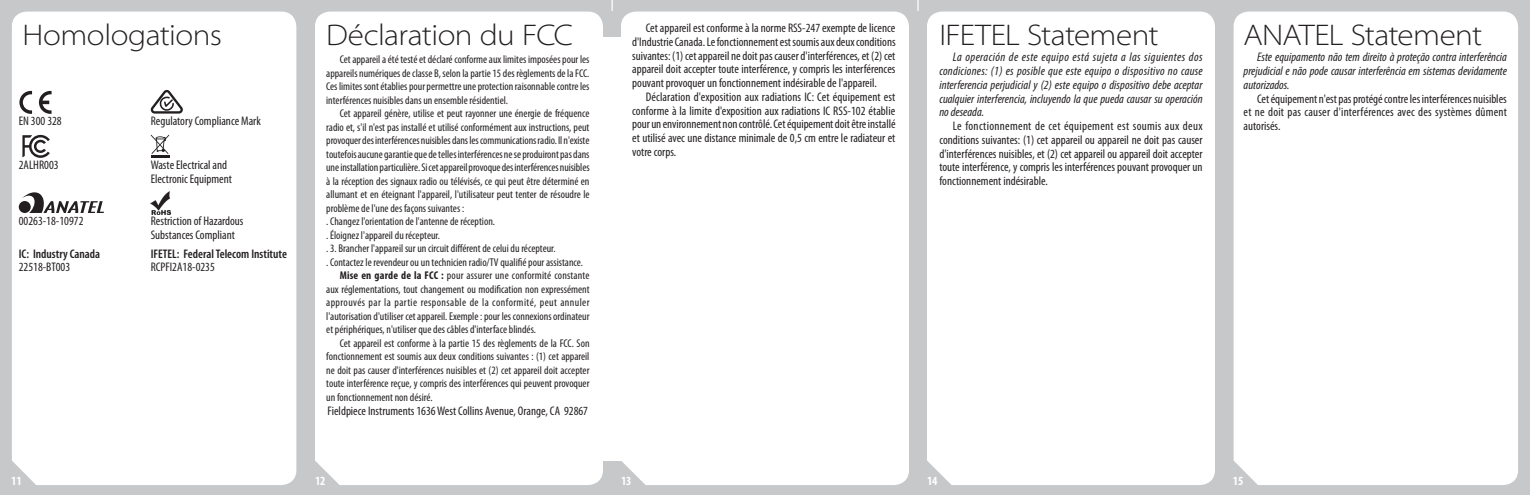
<style>
.page{position:relative;width:1530px;height:495px;background:#c7c8ca}
.page>*{position:absolute;margin:0;border:0;box-sizing:border-box;transform-origin:0 0}
.t1{font:300 semi-expanded 30px "Myriad Pro";letter-spacing:-.02em;color:#231f20}
.t2{font:condensed 12.5px/13.8px "Myriad Pro";color:#231f20;text-align:justify}
.t3{font:italic condensed 12.5px/13.8px "Myriad Pro";color:#231f20;text-align:justify}
.t4{font:600 condensed 12.5px "Myriad Pro";color:#231f20}
.t5{font:700 condensed 12.5px "Myriad Pro";color:#fff}
.t6{font:condensed 11.25px/13.5px "Myriad Pro";color:#231f20;text-align:justify}
.t7{font:condensed 11.25px "Myriad Pro";letter-spacing:.035em;color:#231f20}
.s1{font-weight:700}
</style>
<div class="page">
<svg style="left:917px;top:0;width:2px;height:11px"></svg>
<div style="left:12px;top:12px;width:284px;height:473px;background:#fff"></div>
<div style="left:315px;top:12px;width:288px;height:473px;background:#fff"></div>
<div style="left:621px;top:12px;width:288px;height:473px;background:#fff"></div>
<div style="left:927px;top:12px;width:288px;height:473px;background:#fff"></div>
<div style="left:1234px;top:12px;width:284px;height:473px;background:#fff"></div>
<div style="left:601px;top:38px;width:21px;height:423px;background:#fff"></div>
<svg style="left:19px;top:91px;width:13px;height:23px"></svg>
<svg style="left:39px;top:91px;width:13px;height:23px"></svg>
<svg style="left:19px;top:201px;width:12px;height:12px"></svg>
<svg style="left:22px;top:192px;width:82px;height:21px;background:#adabac"></svg>
<svg style="left:22px;top:135px;width:28px;height:23px"></svg>
<svg style="left:151px;top:90px;width:32px;height:24px"></svg>
<svg style="left:151px;top:135px;width:18px;height:19px"></svg>
<hr style="left:151px;top:155px;width:18px;height:3px;background:#211d1e">
<img style="left:151px;top:191px;width:20px;height:23px">
<h1 class="t1" style="left:22px;top:19px;width:201px">Homologations</h1>
<h1 class="t1" style="left:326px;top:19px;width:248px">Déclaration du FCC</h1>
<p class="t6" style="left:326px;top:53px;width:265px;text-indent:13px">Cet appareil a été testé et déclaré conforme aux limites imposées pour les appareils numériques de classe B, selon la partie 15 des règlements de la FCC.<br>Ces limites sont établies pour permettre une protection raisonnable contre les interférences nuisibles dans un ensemble résidentiel.</p>
<p class="t6" style="left:340px;top:107px;width:251px">Cet appareil génère, utilise et peut rayonner une énergie de fréquence</p>
<p class="t6" style="left:326px;top:121px;width:265px">radio et, s'il n'est pas installé et utilisé conformément aux instructions, peut</p>
<p class="t6" style="left:326px;top:134px;width:265px">provoquer des interférences nuisibles dans les communications radio. Il n'existe</p>
<p class="t6" style="left:326px;top:148px;width:265px">toutefois aucune garantie que de telles interférences ne se produiront pas dans</p>
<p class="t6" style="left:326px;top:161px;width:265px">une installation particulière. Si cet appareil provoque des interférences nuisibles</p>
<p class="t6" style="left:326px;top:175px;width:265px">à la réception des signaux radio ou télévisés, ce qui peut être déterminé en</p>
<p class="t6" style="left:326px;top:188px;width:265px">allumant et en éteignant l'appareil, l'utilisateur peut tenter de résoudre le</p>
<p class="t6" style="left:326px;top:202px;width:139px">problème de l'une des façons suivantes :</p>
<p class="t6" style="left:326px;top:215px;width:170px">. Changez l'orientation de l'antenne de réception.</p>
<p class="t6" style="left:326px;top:229px;width:115px">. Éloignez l'appareil du récepteur.</p>
<p class="t6" style="left:326px;top:242px;width:231px">. 3. Brancher l'appareil sur un circuit différent de celui du récepteur.</p>
<p class="t6" style="left:326px;top:256px;width:258px">. Contactez le revendeur ou un technicien radio/TV qualifié pour assistance.</p>
<p class="t6" style="left:340px;top:269px;width:251px"><span class="s1">Mise en garde de la FCC :</span> pour assurer une conformité constante</p>
<p class="t6" style="left:326px;top:283px;width:265px">aux réglementations, tout changement ou modification non expressément</p>
<p class="t7" style="left:326px;top:297px;width:265px">approuvés par la partie responsable de la conformité, peut annuler</p>
<p class="t6" style="left:326px;top:310px;width:265px">l'autorisation d'utiliser cet appareil. Exemple : pour les connexions ordinateur</p>
<p class="t6" style="left:326px;top:323px;width:211px">et périphériques, n'utiliser que des câbles d'interface blindés.</p>
<p class="t6" style="left:340px;top:337px;width:251px">Cet appareil est conforme à la partie 15 des règlements de la FCC. Son</p>
<p class="t6" style="left:326px;top:350px;width:265px">fonctionnement est soumis aux deux conditions suivantes : (1) cet appareil</p>
<p class="t6" style="left:326px;top:364px;width:265px">ne doit pas causer d'interférences nuisibles et (2) cet appareil doit accepter</p>
<p class="t6" style="left:326px;top:377px;width:265px">toute interférence reçue, y compris des interférences qui peuvent provoquer</p>
<p class="t6" style="left:326px;top:391px;width:108px">un fonctionnement non désiré.</p>
<p class="t2" style="left:328px;top:404px;width:262px">Fieldpiece Instruments 1636 West Collins Avenue, Orange, CA 92867</p>
<p class="t2" style="left:151px;top:114px;width:112px">Regulatory Compliance Mark</p>
<p class="t2" style="left:151px;top:158px;width:83px">Waste Electrical and<br>Electronic Equipment</p>
<p class="t2" style="left:151px;top:214px;width:94px">Restriction of Hazardous<br>Substances Compliant</p>
<p class="t2" style="left:19px;top:114px;width:45px">EN 300 328</p>
<p class="t2" style="left:19px;top:158px;width:41px">2ALHR003</p>
<p class="t2" style="left:19px;top:214px;width:66px">00263-18-10972</p>
<p class="t4" style="left:19px;top:247px;width:83px">IC: Industry Canada</p>
<p class="t2" style="left:19px;top:260px;width:53px">22518-BT003</p>
<p class="t4" style="left:151px;top:247px;width:138px">IFETEL: Federal Telecom Institute</p>
<p class="t2" style="left:151px;top:260px;width:66px">RCPFI2A18-0235</p>
<p class="t2" style="left:632px;top:21px;width:265px;text-indent:13px">Cet appareil est conforme à la norme RSS-247 exempte de licence d'Industrie Canada. Le fonctionnement est soumis aux deux conditions suivantes: (1) cet appareil ne doit pas causer d'interférences, et (2) cet appareil doit accepter toute interférence, y compris les interférences pouvant provoquer un fonctionnement indésirable de l'appareil.</p>
<p class="t2" style="left:632px;top:90px;width:265px;text-indent:13px">Déclaration d'exposition aux radiations IC: Cet équipement est conforme à la limite d'exposition aux radiations IC RSS-102 établie pour un environnement non contrôlé. Cet équipement doit être installé et utilisé avec une distance minimale de 0,5 cm entre le radiateur et votre corps.</p>
<h1 class="t1" style="left:939px;top:19px;width:221px">IFETEL Statement</h1>
<p class="t3" style="left:939px;top:51px;width:265px;text-indent:13px">La operación de este equipo está sujeta a las siguientes dos condiciones: (1) es posible que este equipo o dispositivo no cause interferencia perjudicial y (2) este equipo o dispositivo debe aceptar cualquier interferencia, incluyendo la que pueda causar su operación no deseada.</p>
<p class="t2" style="left:939px;top:119px;width:265px;text-indent:13px">Le fonctionnement de cet équipement est soumis aux deux conditions suivantes: (1) cet appareil ou appareil ne doit pas causer d'interférences nuisibles, et (2) cet appareil ou appareil doit accepter toute interférence, y compris les interférences pouvant provoquer un fonctionnement indésirable.</p>
<h1 class="t1" style="left:1244px;top:19px;width:240px">ANATEL Statement</h1>
<p class="t3" style="left:1244px;top:51px;width:265px;text-indent:13px">Este equipamento não tem direito à proteção contra interferência prejudicial e não pode causar interferência em sistemas devidamente autorizados.</p>
<p class="t2" style="left:1244px;top:92px;width:265px;text-indent:13px">Cet équipement n'est pas protégé contre les interférences nuisibles et ne doit pas causer d'interférences avec des systèmes dûment autorisés.</p>
<p class="t5" style="left:11px;top:474px;width:12px">11</p>
<p class="t5" style="left:315px;top:474px;width:12px">12</p>
<p class="t5" style="left:621px;top:474px;width:12px">13</p>
<p class="t5" style="left:927px;top:474px;width:12px">14</p>
<p class="t5" style="left:1233px;top:474px;width:12px">15</p>
</div>
